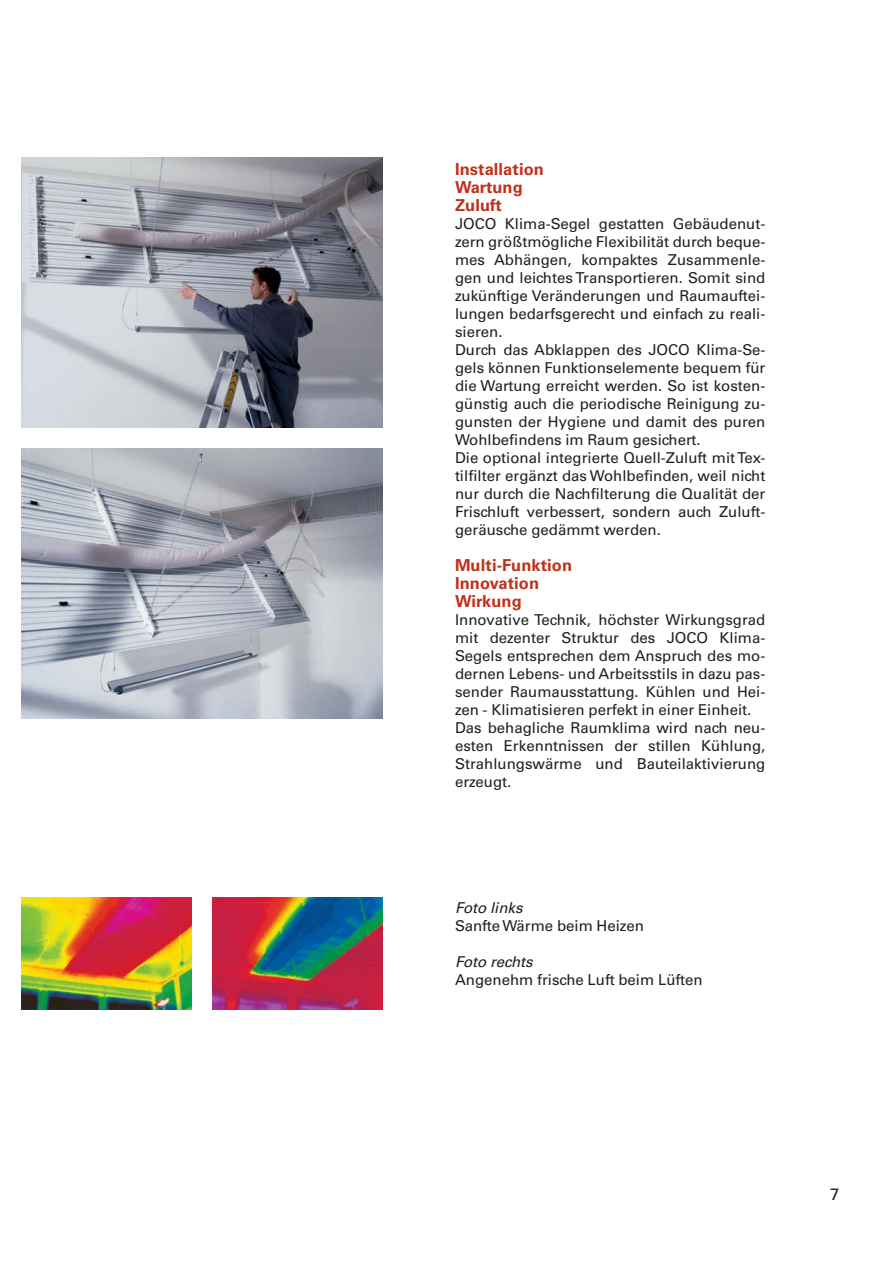
<style>
.page{position:relative;width:893px;height:1263px;background:#fff}
.page>*{position:absolute;margin:0;border:0;box-sizing:border-box;transform-origin:0 0}
.t1{font:700 16.5px/18px "Univers";letter-spacing:.005em;color:#bf311a}
.t2{font:16.5px "Univers";color:#231f20}
.t3{font:15px/18px "Univers";color:#231f20}
.t4{font:italic 15px "Univers";color:#231f20}
</style>
<div class="page">
<img style="left:21px;top:157px;width:362px;height:270px">
<img style="left:21px;top:448px;width:362px;height:270px">
<img style="left:213px;top:897px;width:170px;height:113px">
<img style="left:21px;top:897px;width:170px;height:113px">
<p class="t1" style="left:455px;top:162px;width:90px">Installation<br>Wartung<br>Zuluft</p>
<p class="t3" style="left:455px;top:216px;width:312px">JOCO Klima-Segel gestatten Gebäudenut&shy;zern größtmögliche Flexibilität durch beque&shy;mes Abhängen, kompaktes Zusammenle&shy;gen und leichtes Transportieren. Somit sind zukünftige Veränderungen und Raumauftei&shy;lungen bedarfsgerecht und einfach zu reali&shy;sieren.<br>Durch das Abklappen des JOCO Klima-Se&shy;gels können Funktionselemente bequem für die Wartung erreicht werden. So ist kosten&shy;günstig auch die periodische Reinigung zu&shy;gunsten der Hygiene und damit des puren Wohlbefindens im Raum gesichert.<br>Die optional integrierte Quell-Zuluft mit Tex&shy;tilfilter ergänzt das Wohlbefinden, weil nicht nur durch die Nachfilterung die Qualität der Frischluft verbessert, sondern auch Zuluft&shy;geräusche gedämmt werden.</p>
<p class="t1" style="left:455px;top:558px;width:119px">Multi-Funktion<br>Innovation<br>Wirkung</p>
<p class="t3" style="left:455px;top:612px;width:312px">Innovative Technik, höchster Wirkungsgrad mit dezenter Struktur des JOCO Klima-Segels entsprechen dem Anspruch des mo&shy;dernen Lebens- und Arbeitsstils in dazu pas&shy;sender Raumausstattung. Kühlen und Hei&shy;zen - Klimatisieren perfekt in einer Einheit.<br>Das behagliche Raumklima wird nach neu&shy;esten Erkenntnissen der stillen Kühlung, Strahlungswärme und Bauteilaktivierung erzeugt.</p>
<p class="t4" style="left:455px;top:902px;width:69px">Foto links</p>
<p class="t3" style="left:455px;top:918px;width:190px">Sanfte Wärme beim Heizen</p>
<p class="t4" style="left:455px;top:956px;width:79px">Foto rechts</p>
<p class="t3" style="left:455px;top:972px;width:249px">Angenehm frische Luft beim Lüften</p>
<p class="t2" style="left:830px;top:1188px;width:11px">7</p>
</div>
